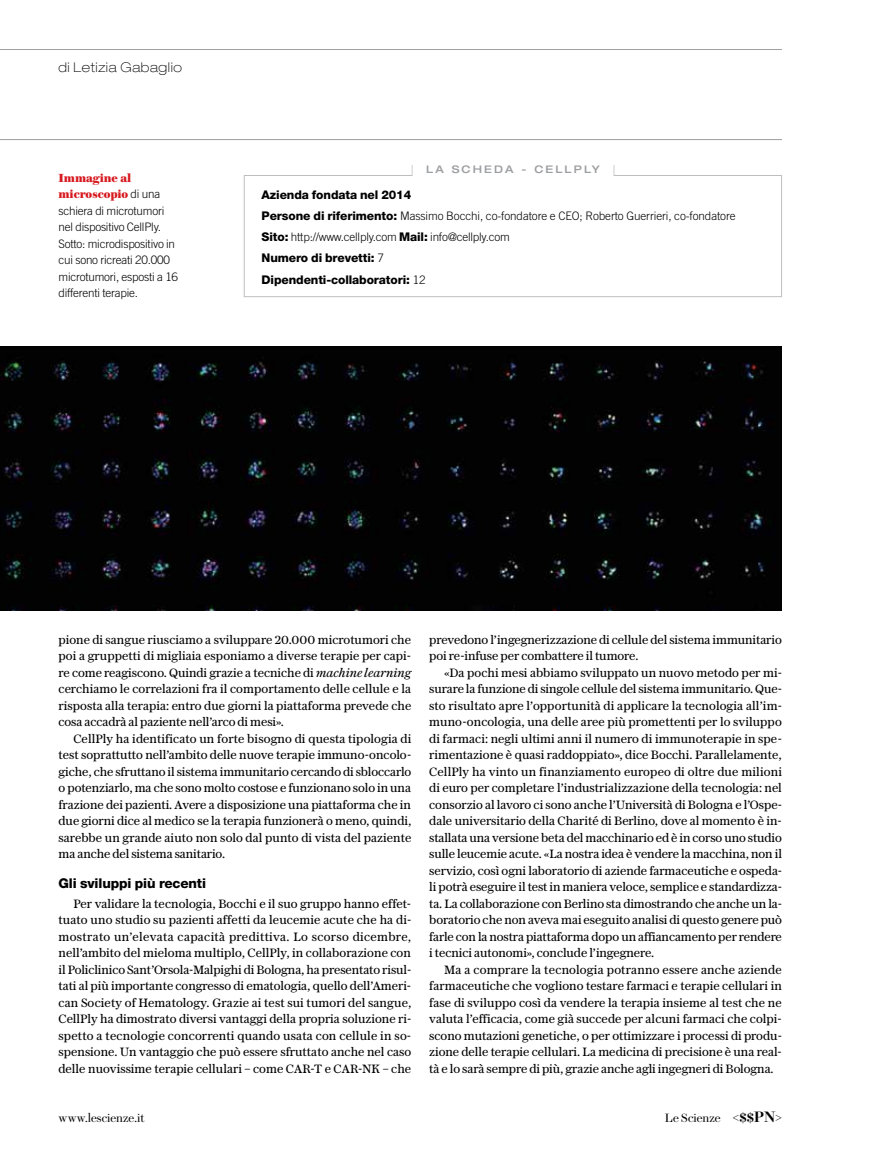
<style>
.page{position:relative;width:872px;height:1161px;background:#fff}
.page>*{position:absolute;margin:0;border:0;box-sizing:border-box;transform-origin:0 0}
.t1{font:800 13.5px "Helvetica Neue LT Std";letter-spacing:-.01em;color:#000}
.t2{font:100 expanded 13.5px "Helvetica Neue LT Std";letter-spacing:.045em;color:#000}
.t3{font:12px/16.5px "Austin News Text";letter-spacing:-.005em;color:#000;text-align:justify}
.t4{font:800 12px/21px "Helvetica Neue LT Std";letter-spacing:-.01em;color:#000}
.t5{font:12px "Brunel Deck";letter-spacing:.005em;color:#000}
.t6{font:300 11.7px/16.5px "Trade Gothic LT Std";letter-spacing:-.02em;color:#000}
.t7{font:700 11.7px/16.5px "Brunel Text";letter-spacing:-.01em;color:#d71920}
.t8{font:500 expanded 10.5px "Helvetica Neue LT Std";letter-spacing:.2em;color:#9d9fa2}
.s1{font-family:"Trade Gothic LT Std";font-weight:300;color:#000}
.s2{font-family:"Helvetica Neue LT Std";font-weight:800;font-size:12px}
.s3{font-family:"Trade Gothic LT Std";font-weight:300;font-size:11.7px}
.s4{font-style:italic}
.s5{font-weight:500;font-size:15px}
</style>
<div class="page">
<hr style="left:0;top:49px;width:782px;height:1px;background:#9d9fa2">
<hr style="left:0;top:139px;width:782px;height:1px;background:#9d9fa2">
<div style="left:244px;top:175px;width:538px;height:122px;border:1px solid #bcbec0"></div>
<div style="left:412px;top:162px;width:201px;height:16px;background:#fff"></div>
<img style="left:0;top:346px;width:782px;height:264px">
<p class="t2" style="left:58px;top:59px;width:125px">di Letizia Gabaglio</p>
<p class="t7" style="left:58px;top:169px;width:103px">Immagine al microscopio <span class="s1">di una</span></p>
<p class="t6" style="left:58px;top:202px;width:121px">schiera di microtumori nel dispositivo CellPly.<br>Sotto: microdispositivo in cui sono ricreati 20.000 microtumori, esposti a 16 differenti terapie.</p>
<p class="t8" style="left:426px;top:162px;width:175px">LA SCHEDA - CELLPLY</p>
<p class="t4" style="left:262px;top:184px;width:151px">Azienda fondata nel 2014</p>
<p class="t6" style="left:262px;top:206px;width:475px;line-height:21px"><span class="s2">Persone di riferimento:</span> Massimo Bocchi, co-fondatore e CEO; Roberto Guerrieri, co-fondatore<br><span class="s2">Sito:</span> http://www.cellply.com <span class="s2">Mail:</span> info@cellply.com</p>
<p class="t4" style="left:262px;top:248px;width:165px">Numero di brevetti: <span class="s3">7<br></span>Dipendenti-collaboratori: <span class="s3">12</span></p>
<p class="t3" style="left:58px;top:631px;width:354px">pione di sangue riusciamo a sviluppare 20.000 microtumori che poi a gruppetti di migliaia esponiamo a diverse terapie per capi&shy;re come reagiscono. Quindi grazie a tecniche di <span class="s4">machine learning </span>cerchiamo le correlazioni fra il comportamento delle cellule e la risposta alla terapia: entro due giorni la piattaforma prevede che cosa accadrà al paziente nell’arco di mesi».</p>
<p class="t3" style="left:58px;top:730px;width:354px;text-indent:15px">CellPly ha identificato un forte bisogno di questa tipologia di test soprattutto nell’ambito delle nuove terapie immuno-oncolo&shy;giche, che sfruttano il sistema immunitario cercando di sbloccarlo o potenziarlo, ma che sono molto costose e funzionano solo in una frazione dei pazienti. Avere a disposizione una piattaforma che in due giorni dice al medico se la terapia funzionerà o meno, quindi, sarebbe un grande aiuto non solo dal punto di vista del paziente ma anche del sistema sanitario.</p>
<p class="t1" style="left:58px;top:875px;width:149px">Gli sviluppi più recenti</p>
<p class="t3" style="left:58px;top:895px;width:354px;text-indent:15px">Per validare la tecnologia, Bocchi e il suo gruppo hanno effet&shy;tuato uno studio su pazienti affetti da leucemie acute che ha di&shy;mostrato un’elevata capacità predittiva. Lo scorso dicembre, nell’ambito del mieloma multiplo, CellPly, in collaborazione con il Policlinico Sant’Orsola-Malpighi di Bologna, ha presentato risul&shy;tati al più importante congresso di ematologia, quello dell’Ameri&shy;can Society of Hematology. Grazie ai test sui tumori del sangue, CellPly ha dimostrato diversi vantaggi della propria soluzione ri&shy;spetto a tecnologie concorrenti quando usata con cellule in so&shy;spensione. Un vantaggio che può essere sfruttato anche nel caso delle nuovissime terapie cellulari – come CAR-T e CAR-NK – che</p>
<p class="t3" style="left:429px;top:631px;width:354px">prevedono l’ingegnerizzazione di cellule del sistema immunitario poi re-infuse per combattere il tumore.</p>
<p class="t3" style="left:429px;top:664px;width:354px;text-indent:15px">«Da pochi mesi abbiamo sviluppato un nuovo metodo per mi&shy;surare la funzione di singole cellule del sistema immunitario. Que&shy;sto risultato apre l’opportunità di applicare la tecnologia all’im&shy;muno-oncologia, una delle aree più promettenti per lo sviluppo di farmaci: negli ultimi anni il numero di immunoterapie in spe&shy;rimentazione è quasi raddoppiato», dice Bocchi. Parallelamente, CellPly ha vinto un finanziamento europeo di oltre due milioni di euro per completare l’industrializzazione della tecnologia: nel consorzio al lavoro ci sono anche l’Università di Bologna e l’Ospe&shy;dale universitario della Charité di Berlino, dove al momento è in&shy;stallata una versione beta del macchinario ed è in corso uno studio sulle leucemie acute. «La nostra idea è vendere la macchina, non il servizio, così ogni laboratorio di aziende farmaceutiche e ospeda&shy;li potrà eseguire il test in maniera veloce, semplice e standardizza&shy;ta. La collaborazione con Berlino sta dimostrando che anche un la&shy;boratorio che non aveva mai eseguito analisi di questo genere può farle con la nostra piattaforma dopo un affiancamento per rendere i tecnici autonomi», conclude l’ingegnere.</p>
<p class="t3" style="left:429px;top:961px;width:354px;text-indent:15px">Ma a comprare la tecnologia potranno essere anche aziende farmaceutiche che vogliono testare farmaci e terapie cellulari in fase di sviluppo così da vendere la terapia insieme al test che ne valuta l’efficacia, come già succede per alcuni farmaci che colpi&shy;scono mutazioni genetiche, o per ottimizzare i processi di produ&shy;zione delle terapie cellulari. La medicina di precisione è una real&shy;tà e lo sarà sempre di più, grazie anche agli ingegneri di Bologna.</p>
<p class="t5" style="left:58px;top:1111px;width:88px">www.lescienze.it</p>
<p class="t5" style="left:665px;top:1111px;width:118px">Le Scienze <span class="s5">&lt;$$PN&gt;</span></p>
</div>
